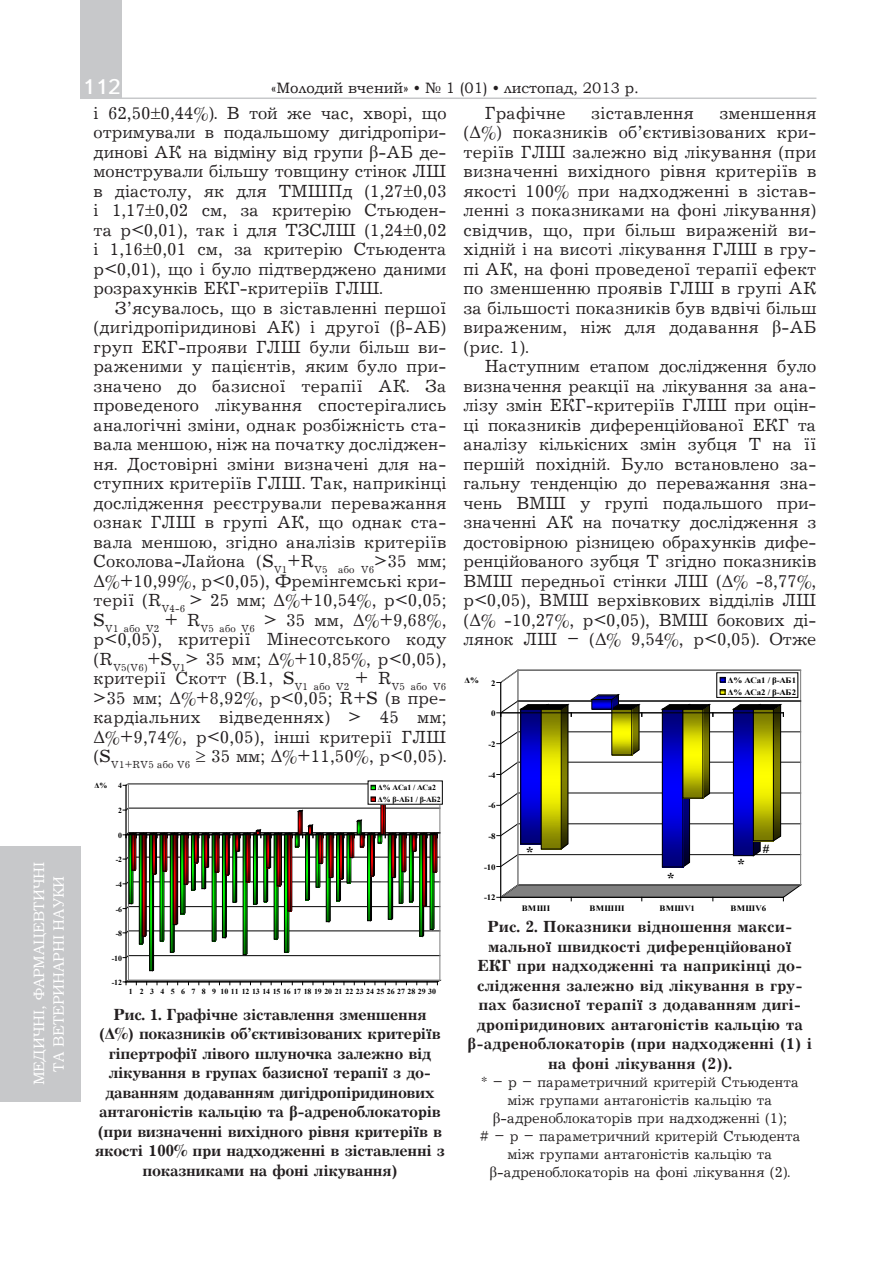
<style>
.page{position:relative;width:893px;height:1263px;background:#fff}
.page>*{position:absolute;margin:0;border:0;box-sizing:border-box;transform-origin:0 0}
.t1{font:21px "Ukrainian Text";color:#fff;scale:1.2 1}
.t2{font:18px/19.5px "Ukrainian Journal";letter-spacing:.01em;color:#231f20;text-align:justify}
.t3{font:700 16.5px/19.5px "Ukrainian Journal";letter-spacing:-.02em;color:#231f20;text-align:center}
.t4{font:700 16.5px "Ukrainian Journal";color:#231f20}
.t5{font:15px/18px "Ukrainian Journal";color:#231f20;text-align:center}
.t6{font:15px/19.5px "Bookman Old Style";color:#fff;text-align:center}
.t7{font:15px "Bookman Old Style";color:#231f20}
.t8{font:700 14.85px "Times New Roman";color:#000;scale:1.08 1}
.t9{font:700 12.3px "Times New Roman";color:#000;scale:1.08 1}
.t10{font:700 8.25px "Times New Roman";letter-spacing:.01em;color:#000;scale:1.08 1}
.t11{font:700 8.25px/12.3px "Times New Roman";letter-spacing:-.035em;color:#000;scale:1.08 1}
.t12{font:700 7.8px "Times New Roman";color:#000}
.t13{font:700 7.8px/11.7px "Times New Roman";letter-spacing:-.035em;color:#000}
.s1{font-family:"Times New Roman"}
</style>
<div class="page">
<div style="left:81px;top:0;width:41px;height:99px;background:#c7c8ca"></div>
<div style="left:0;top:846px;width:81px;height:255px;background:#c7c8ca"></div>
<hr style="left:81px;top:98px;width:735px;height:1px;background:#c7c8ca">
<svg style="left:123px;top:783px;width:318px;height:202px"></svg>
<svg style="left:497px;top:669px;width:304px;height:232px"></svg>
<p class="t6" style="left:29px;top:1085px;width:225px;rotate:-90deg">МЕДИЧНІ, ФАРМАЦЕВТИЧНІ<br>ТА ВЕТЕРИНАРНІ НАУКИ</p>
<p class="t1" style="left:82px;top:76px;width:34px">112</p>
<p class="t7" style="left:271px;top:78px;width:369px">«Молодий вчений» • № 1 (01) • листопад, 2013 р.</p>
<p class="t2" style="left:94px;top:104px;width:354px">і 62,50 0,44%). В той же час, хворі, що отримували в подальшому дигідропіри&shy;динові АК на відміну від групи <span class="s1">β</span>-АБ де&shy;монстрували більшу товщину стінок ЛШ в діастолу, як для ТМШПд (1,27 0,03 і 1,17 0,02 см, за критерію Стьюден&shy;та p&lt;0,01), так і для ТЗСЛШ (1,24 0,02 і 1,16 0,01 см, за критерію Стьюдента p&lt;0,01), що і було підтверджено даними розрахунків ЕКГ-критеріїв ГЛШ.</p>
<p class="t2" style="left:94px;top:299px;width:354px;text-indent:21px">З’ясувалось, що в зіставленні першої (дигідропіридинові АК) і другої (<span class="s1">β</span>-АБ) груп ЕКГ-прояви ГЛШ були більш ви&shy;раженими у пацієнтів, яким було при&shy;значено до базисної терапії АК. За проведеного лікування спостерігались аналогічні зміни, однак розбіжність ста&shy;вала меншою, ніж на початку досліджен&shy;ня. Достовірні зміни визначені для на&shy;ступних критеріїв ГЛШ. Так, наприкінці дослідження реєстрували переважання ознак ГЛШ в групі АК , що однак ста&shy;вала меншою, згідно аналізів критеріїв Соколова-Лайона (S<sub>V1</sub>+R<sub>V5</sub> <sub>або</sub> <sub>V6</sub>&gt;35 мм; <span class="s1">Δ</span>%+10,99%, p&lt;0,05), Фремінгемські кри&shy;терії (R<sub>V4-6</sub> &gt; 25 мм; <span class="s1">Δ</span>%+10,54%, p&lt;0,05; S<sub>V1</sub> <sub>або</sub> <sub>V2</sub> + R<sub>V5</sub> <sub>або</sub> <sub>V6</sub> &gt; 35 мм, <span class="s1">Δ</span>%+9,68%, p&lt;0,05), критерії Мінесотського коду (R<sub>V5(V6)</sub>+S<sub>V1</sub>&gt; 35 мм; <span class="s1">Δ</span>%+10,85%, p&lt;0,05), критерії Скотт (В.1, S<sub>V1</sub> <sub>або</sub> <sub>V2</sub> + R<sub>V5</sub> <sub>або</sub> <sub>V6 </sub>&gt;35 мм; <span class="s1">Δ</span>%+8,92%, p&lt;0,05; R+S (в пре&shy;кардіальних відведеннях) &gt; 45 мм; <span class="s1">Δ</span>%+9,74%, p&lt;0,05), інші критерії ГЛШ (S<sub>V1+RV5</sub> <sub>або</sub> <sub>V6</sub> ≥ 35 мм; <span class="s1">Δ</span>%+11,50%, p&lt;0,05).</p>
<p class="t12" style="left:95px;top:780px;width:14px">Δ%</p>
<p class="t12" style="left:118px;top:780px;width:5px">4</p>
<p class="t12" style="left:118px;top:805px;width:5px">2</p>
<p class="t12" style="left:118px;top:830px;width:5px">0</p>
<p class="t12" style="left:116px;top:854px;width:8px">-2</p>
<p class="t12" style="left:116px;top:879px;width:8px">-4</p>
<p class="t12" style="left:116px;top:903px;width:8px">-6</p>
<p class="t12" style="left:116px;top:928px;width:8px">-8</p>
<p class="t12" style="left:112px;top:952px;width:12px">-10</p>
<p class="t12" style="left:112px;top:977px;width:12px">-12</p>
<p class="t13" style="left:378px;top:781px;width:64px">Δ% АСа1 / АСа2<br>Δ% β-АБ1 / β-АБ2</p>
<p class="t12" style="left:129px;top:986px;width:309px">1 2 3 4 5 6 7 8 9 101112131415161718192021222324252627282930</p>
<p class="t3" style="left:95px;top:1005px;width:352px">Рис. 1. Графічне зіставлення зменшення (<span class="s1">Δ</span>%) показників об’єктивізованих критеріїв гіпертрофії лівого шлуночка залежно від лікування в групах базисної терапії з до&shy;даванням додаванням дигідропіридинових антагоністів кальцію та <span class="s1">β</span>-адреноблокаторів (при визначенні вихідного рівня критеріїв в якості 100% при надходженні в зіставленні з показниками на фоні лікування)</p>
<p class="t2" style="left:485px;top:103px;width:82px">Графічне</p>
<p class="t2" style="left:591px;top:103px;width:104px">зіставлення</p>
<p class="t2" style="left:463px;top:103px;width:354px;text-align:left;text-indent:256px">зменшення (<span class="s1">Δ</span>%) показників об’єктивізованих кри&shy;теріїв ГЛШ залежно від лікування (при визначенні вихідного рівня критеріїв в якості 100% при надходженні в зістав&shy;ленні з показниками на фоні лікування) свідчив, що, при більш вираженій ви&shy;хідній і на висоті лікування ГЛШ в гру&shy;пі АК, на фоні проведеної терапії ефект по зменшенню проявів ГЛШ в групі АК за більшості показників був вдвічі більш вираженим, ніж для додавання <span class="s1">β</span>-АБ (рис. 1).</p>
<p class="t2" style="left:463px;top:357px;width:354px;text-indent:21px">Наступним етапом дослідження було визначення реакції на лікування за ана&shy;лізу змін ЕКГ-критеріїв ГЛШ при оцін&shy;ці показників диференційованої ЕКГ та аналізу кількісних змін зубця Т на її першій похідній. Було встановлено за&shy;гальну тенденцію до переважання зна&shy;чень ВМШ у групі подальшого при&shy;значенні АК</p>
<p class="t2" style="left:463px;top:513px;width:354px;text-indent:119px">на початку дослідження з достовірною різницею обрахунків дифе&shy;ренційованого зубця Т згідно показників ВМШ передньої стінки ЛШ (<span class="s1">Δ</span>% -8,77%, p&lt;0,05), ВМШ верхівкових відділів ЛШ (<span class="s1">Δ</span>% -10,27%, p&lt;0,05), ВМШ бокових ді&shy;лянок ЛШ – (<span class="s1">Δ</span>% 9,54%, p&lt;0,05). Отже</p>
<p class="t10" style="left:465px;top:674px;width:15px">Δ%</p>
<p class="t10" style="left:491px;top:677px;width:6px">2</p>
<p class="t10" style="left:491px;top:707px;width:6px">0</p>
<p class="t10" style="left:488px;top:738px;width:8px">-2</p>
<p class="t10" style="left:488px;top:769px;width:8px">-4</p>
<p class="t10" style="left:488px;top:800px;width:8px">-6</p>
<p class="t10" style="left:488px;top:830px;width:8px">-8</p>
<p class="t10" style="left:484px;top:861px;width:12px">-10</p>
<p class="t10" style="left:484px;top:892px;width:12px">-12</p>
<p class="t8" style="left:526px;top:842px;width:9px">*</p>
<p class="t11" style="left:728px;top:673px;width:65px">Δ% ACa1 / β-АБ1<br>Δ% ACa2 / β-АБ2</p>
<p class="t8" style="left:667px;top:868px;width:9px">*</p>
<p class="t8" style="left:737px;top:854px;width:9px">*</p>
<p class="t9" style="left:763px;top:840px;width:8px">#</p>
<p class="t10" style="left:522px;top:903px;width:28px">ВМШІ</p>
<p class="t10" style="left:590px;top:903px;width:34px">ВМШІІІ</p>
<p class="t10" style="left:659px;top:903px;width:34px">ВМШV1</p>
<p class="t10" style="left:731px;top:903px;width:34px">ВМШV6</p>
<p class="t3" style="left:487px;top:918px;width:307px">Рис. 2. Показники відношення макси-</p>
<p class="t3" style="left:488px;top:937px;width:305px">мальної швидкості диференційованої</p>
<p class="t3" style="left:477px;top:957px;width:12px">ЕКГ</p>
<p class="t4" style="left:517px;top:957px;width:287px">при надходженні та наприкінці до-</p>
<p class="t4" style="left:477px;top:976px;width:327px">слідження залежно від лікування в гру-</p>
<p class="t4" style="left:479px;top:996px;width:324px">пах базисної терапії з додаванням дигі-</p>
<p class="t4" style="left:477px;top:1015px;width:328px">дропіридинових антагоністів кальцію та</p>
<p class="t4" style="left:468px;top:1035px;width:346px"><span class="s1">β</span>-адреноблокаторів (при надходженні (1) і</p>
<p class="t3" style="left:548px;top:1054px;width:185px">на фоні лікування (2)).</p>
<p class="t5" style="left:479px;top:1073px;width:323px">* – p – параметричний критерій Стьюдента між групами антагоністів кальцію та <span class="s1">β</span>-адреноблокаторів при надходженні (1);<br># – p – параметричний критерій Стьюдента між групами антагоністів кальцію та <span class="s1">β</span>-адреноблокаторів на фоні лікування (2).</p>
</div>
